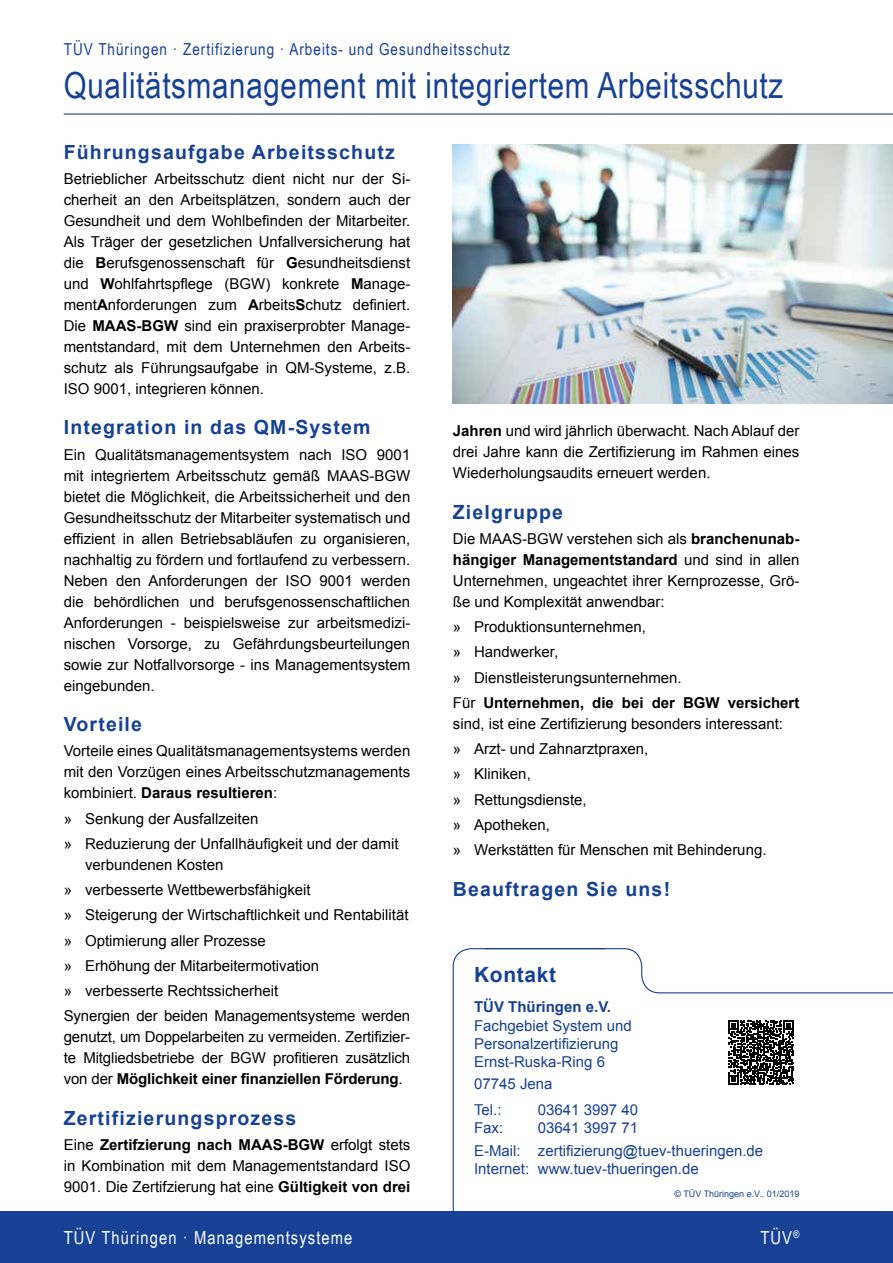
<style>
.page{position:relative;width:893px;height:1263px;background:#fff}
.page>*{position:absolute;margin:0;border:0;box-sizing:border-box;transform-origin:0 0}
.t1{font:36px "Arial Narrow";letter-spacing:.02em;color:#164194}
.t2{font:700 21px "Arial";letter-spacing:.03em;color:#164194}
.t3{font:700 19.5px "Arial";letter-spacing:.06em;color:#164194}
.t4{font:18px "Arial Narrow";letter-spacing:.06em;color:#fff}
.t5{font:16.5px "Arial Narrow";letter-spacing:.06em;color:#164194}
.t6{font:15px/21px "Arial";color:#000;text-align:justify}
.t7{font:15px/18px "Arial";color:#164194}
.t8{font:700 15px "Arial";color:#164194}
.t9{font:9px "Arial";color:#164194}
.s1{font-weight:700}
</style>
<div class="page">
<div style="left:0;top:1212px;width:893px;height:51px;background:#164194"></div>
<hr style="left:64px;top:113px;width:829px;height:2px;background:#164194">
<svg style="left:452px;top:948px;width:441px;height:264px"></svg>
<img style="left:453px;top:145px;width:440px;height:259px">
<p class="t5" style="left:64px;top:37px;width:448px">TÜV Thüringen · Zertifizierung · Arbeits- und Gesundheitsschutz</p>
<h1 class="t1" style="left:64px;top:59px;width:721px">Qualitätsmanagement mit integriertem Arbeitsschutz</h1>
<h3 class="t3" style="left:64px;top:139px;width:333px">Führungsaufgabe Arbeitsschutz</h3>
<p class="t6" style="left:64px;top:168px;width:348px">Betrieblicher Arbeitsschutz dient nicht nur der Si&shy;cherheit an den Arbeitsplätzen, sondern auch der Gesundheit und dem Wohlbefinden der Mitarbeiter.<br>Als Träger der gesetzlichen Unfallversicherung hat die <span class="s1">B</span>erufsgenossenschaft für <span class="s1">G</span>esundheitsdienst und <span class="s1">W</span>ohlfahrtspflege (BGW) konkrete <span class="s1">M</span>anage&shy;ment<span class="s1">A</span>nforderungen zum <span class="s1">A</span>rbeits<span class="s1">S</span>chutz definiert.<br>Die <span class="s1">MAAS-BGW</span> sind ein praxiserprobter Manage&shy;mentstandard, mit dem Unternehmen den Arbeits&shy;schutz als Führungsaufgabe in QM-Systeme, z.B.<br>ISO 9001, integrieren können.</p>
<h3 class="t3" style="left:64px;top:415px;width:308px">Integration in das QM-System</h3>
<p class="t6" style="left:64px;top:444px;width:348px">Ein Qualitätsmanagementsystem nach ISO 9001 mit integriertem Arbeitsschutz gemäß MAAS-BGW bietet die Möglichkeit, die Arbeitssicherheit und den Gesundheitsschutz der Mitarbeiter systematisch und effizient in allen Betriebsabläufen zu organisieren, nachhaltig zu fördern und fortlaufend zu verbessern.<br>Neben den Anforderungen der ISO 9001 werden die behördlichen und berufsgenossenschaftlichen Anforderungen - beispielsweise zur arbeitsmedizi&shy;nischen Vorsorge, zu Gefährdungsbeurteilungen sowie zur Notfallvorsorge - ins Managementsystem eingebunden.</p>
<h3 class="t3" style="left:64px;top:711px;width:80px">Vorteile</h3>
<p class="t6" style="left:64px;top:741px;width:348px">Vorteile eines Qualitätsmanagementsystems werden mit den Vorzügen eines Arbeitsschutzmanagements kombiniert. <span class="s1">Daraus resultieren</span>:</p>
<p class="t6" style="left:64px;top:806px;width:336px;line-height:25.2px">» Senkung der Ausfallzeiten<br>» Reduzierung der Unfallhäufigkeit und der damit</p>
<p class="t6" style="left:64px;top:852px;width:348px;line-height:25.2px;text-align:left;text-indent:21px">verbundenen Kosten<br>» verbesserte Wettbewerbsfähigkeit<br>» Steigerung der Wirtschaftlichkeit und Rentabilität » Optimierung aller Prozesse<br>» Erhöhung der Mitarbeitermotivation<br>» verbesserte Rechtssicherheit<br>Synergien der beiden Managementsysteme werden</p>
<p class="t6" style="left:64px;top:1027px;width:348px">genutzt, um Doppelarbeiten zu vermeiden. Zertifizier&shy;te Mitgliedsbetriebe der BGW profitieren zusätzlich von der <span class="s1">Möglichkeit einer finanziellen Förderung</span>.</p>
<h3 class="t3" style="left:64px;top:1105px;width:234px">Zertifizierungsprozess</h3>
<p class="t6" style="left:64px;top:1134px;width:348px">Eine <span class="s1">Zertifzierung nach MAAS-BGW</span> erfolgt stets in Kombination mit dem Managementstandard ISO 9001. Die Zertifzierung hat eine <span class="s1">Gültigkeit von drei</span></p>
<p class="t6" style="left:453px;top:421px;width:348px"><span class="s1">Jahren</span> und wird jährlich überwacht. Nach Ablauf der drei Jahre kann die Zertifizierung im Rahmen eines Wiederholungsaudits erneuert werden.</p>
<h3 class="t3" style="left:453px;top:499px;width:112px">Zielgruppe</h3>
<p class="t6" style="left:453px;top:528px;width:348px">Die MAAS-BGW verstehen sich als <span class="s1">branchenunab&shy;hängiger Managementstandard</span> und sind in allen Unternehmen, ungeachtet ihrer Kernprozesse, Grö&shy;ße und Komplexität anwendbar:</p>
<p class="t6" style="left:453px;top:614px;width:348px;line-height:25.2px;text-align:left">» Produktionsunternehmen,<br>» Handwerker,<br>» Dienstleisterungsunternehmen.<br>Für <span class="s1">Unternehmen, die bei der BGW versichert</span></p>
<p class="t6" style="left:453px;top:711px;width:332px;line-height:25.2px;text-align:left">sind, ist eine Zertifizierung besonders interessant: » Arzt- und Zahnarztpraxen,<br>» Kliniken,<br>» Rettungsdienste,<br>» Apotheken,<br>» Werkstätten für Menschen mit Behinderung.</p>
<h3 class="t3" style="left:453px;top:876px;width:219px">Beauftragen Sie uns!</h3>
<h2 class="t2" style="left:474px;top:960px;width:83px">Kontakt</h2>
<p class="t8" style="left:474px;top:997px;width:138px">TÜV Thüringen e.V.</p>
<p class="t7" style="left:474px;top:1016px;width:159px">Fachgebiet System und<br>Personalzertifizierung<br>Ernst-Ruska-Ring 6</p>
<p class="t7" style="left:474px;top:1070px;width:80px;line-height:26.5px">07745 Jena<br>Tel.:</p>
<p class="t7" style="left:538px;top:1101px;width:102px">03641 3997 40</p>
<p class="t7" style="left:474px;top:1117px;width:291px;line-height:22.2px;text-indent:64px">03641 3997 71<br>E-Mail: zertifizierung@tuev-thueringen.de</p>
<p class="t7" style="left:474px;top:1159px;width:226px">Internet: www.tuev-thueringen.de</p>
<p class="t9" style="left:674px;top:1188px;width:127px">© TÜV Thüringen e.V., 01/2019</p>
<p class="t7" style="left:474px;top:1119px;width:31px">Fax:</p>
<p class="t4" style="left:64px;top:1224px;width:290px">TÜV Thüringen · Managementsysteme</p>
<p class="t4" style="left:760px;top:1224px;width:41px">TÜV<sup>®</sup></p>
</div>
